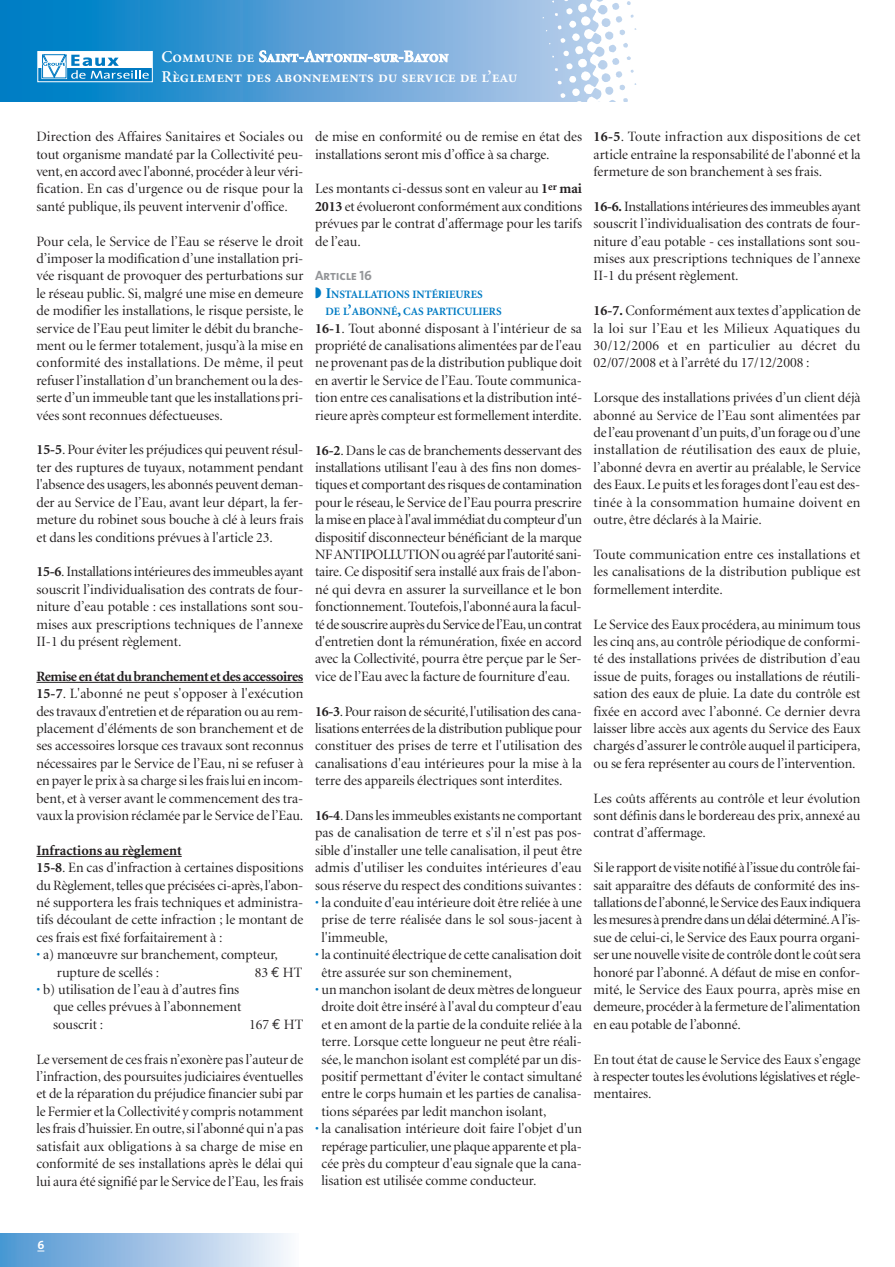
<style>
.page{position:relative;width:895px;height:1267px;background:#fff}
.page>*{position:absolute;margin:0;border:0;box-sizing:border-box;transform-origin:0 0}
.t1{font:16.5px/20.1px "Minion Semibold SC";color:#fff}
.t2{font:14.25px/17.4px "Minion Display";color:#231f20;text-align:justify}
.t3{font:700 14.25px "Minion";letter-spacing:-.025em;color:#231f20}
.t4{font:700 14.25px "Minion";color:#231f20}
.t5{font:13.5px "The Sans Bold Caps";letter-spacing:-.01em;color:#939598}
.t6{font:12px "The Sans Bold Caps";color:#fff}
.t7{font:700 11.25px/17.4px "Minion";color:#007bc3}
.s1{font-family:"Minion";font-weight:700}
.s2{color:#007bc3}
.s3{font-family:"Euro Mono"}
.s4{font-size:15px}
</style>
<div class="page">
<hr style="left:36px;top:682px;width:267px;height:1px;background:#231f20">
<hr style="left:36px;top:856px;width:146px;height:1px;background:#231f20">
<div style="left:0;top:1233px;width:299px;height:34px;background:linear-gradient(to right,#4c93d1,#f9f7fc)"></div>
<svg style="left:0;top:0;width:511px;height:101px;background:#4b9bd3"></svg>
<svg style="left:39px;top:53px;width:112px;height:27px"></svg>
<div style="left:37px;top:51px;width:116px;height:31px;border:1px solid #fff"></div>
<svg style="left:511px;top:0;width:126px;height:102px"></svg>
<p class="t1" style="left:162px;top:47px;width:357px">Commune de Saint-Antonin-sur-Bayon<br>Règlement des abonnements du service de l’eau</p>
<p class="t2" style="left:36px;top:129px;width:269px">Direction des Affaires Sanitaires et Sociales ou tout organisme mandaté par la Collectivité peu&shy;vent, en accord avec l'abonné, procéder à leur véri&shy;fication. En cas d'urgence ou de risque pour la santé publique, ils peuvent intervenir d'office.</p>
<p class="t2" style="left:36px;top:233px;width:269px">Pour cela, le Service de l’Eau se réserve le droit d’imposer la modification d’une installation pri&shy;vée risquant de provoquer des perturbations sur le réseau public. Si, malgré une mise en demeure de modifier les installations, le risque persiste, le service de l’Eau peut limiter le débit du branche&shy;ment ou le fermer totalement, jusqu’à la mise en conformité des installations. De même, il peut refuser l’installation d’un branchement ou la des&shy;serte d’un immeuble tant que les installations pri&shy;vées sont reconnues défectueuses.</p>
<p class="t2" style="left:36px;top:442px;width:269px"><span class="s1">15-5</span>. Pour éviter les préjudices qui peuvent résul&shy;ter des ruptures de tuyaux, notamment pendant l'absence des usagers, les abonnés peuvent deman&shy;der au Service de l’Eau, avant leur départ, la fer&shy;meture du robinet sous bouche à clé à leurs frais et dans les conditions prévues à l'article 23.</p>
<p class="t2" style="left:36px;top:564px;width:269px"><span class="s1">15-6</span>. Installations intérieures des immeubles ayant souscrit l’individualisation des contrats de four&shy;niture d’eau potable : ces installations sont sou&shy;mises aux prescriptions techniques de l’annexe II-1 du présent règlement.</p>
<p class="t3" style="left:36px;top:670px;width:269px">Remise en état du branchement et des accessoires</p>
<p class="t2" style="left:36px;top:686px;width:269px"><span class="s1">15-7</span>. L'abonné ne peut s'opposer à l'exécution des travaux d'entretien et de réparation ou au rem&shy;placement d'éléments de son branchement et de ses accessoires lorsque ces travaux sont reconnus nécessaires par le Service de l’Eau, ni se refuser à en payer le prix à sa charge si les frais lui en incom&shy;bent, et à verser avant le commencement des tra&shy;vaux la provision réclamée par le Service de l’Eau.</p>
<p class="t4" style="left:36px;top:844px;width:147px">Infractions au règlement</p>
<p class="t2" style="left:36px;top:860px;width:269px"><span class="s1">15-8</span>. En cas d'infraction à certaines dispositions du Règlement, telles que précisées ci-après, l'abon&shy;né supportera les frais techniques et administra&shy;tifs découlant de cette infraction ; le montant de ces frais est fixé forfaitairement à :</p>
<p class="t2" style="left:57px;top:947px;width:223px;text-indent:-21px"><span class="s2">•</span> a) manœuvre sur branchement, compteur, rupture de scellés :</p>
<p class="t2" style="left:255px;top:964px;width:49px">83 <span class="s3">€</span> HT</p>
<p class="t2" style="left:53px;top:982px;width:190px;text-align:left;text-indent:-17px"><span class="s2">•</span> b) utilisation de l’eau à d’autres fins que celles prévues à l’abonnement souscrit :</p>
<p class="t2" style="left:249px;top:1016px;width:56px">167 <span class="s3">€</span> HT</p>
<p class="t2" style="left:36px;top:1051px;width:269px">Le versement de ces frais n’exonère pas l’auteur de l’infraction, des poursuites judiciaires éventuelles et de la réparation du préjudice financier subi par le Fermier et la Collectivité y compris notamment les frais d’huissier. En outre, si l'abonné qui n'a pas satisfait aux obligations à sa charge de mise en conformité de ses installations après le délai qui lui aura été signifié par le Service de l’Eau, les frais</p>
<p class="t2" style="left:315px;top:129px;width:268px">de mise en conformité ou de remise en état des installations seront mis d’office à sa charge.</p>
<p class="t2" style="left:315px;top:181px;width:269px">Les montants ci-dessus sont en valeur au <span class="s1">1</span><sup>er</sup> <span class="s1">mai 2013</span> et évolueront conformément aux conditions prévues par le contrat d'affermage pour les tarifs de l’eau.</p>
<p class="t5" style="left:315px;top:271px;width:58px">Article 16</p>
<p class="t7" style="left:326px;top:286px;width:178px;text-indent:-11px">◗ <span class="s4">I</span>NSTALLATIONS INTÉRIEURES<br>DE L<span class="s4">’</span>ABONNÉ<span class="s4">,</span> CAS PARTICULIERS</p>
<p class="t2" style="left:315px;top:320px;width:269px"><span class="s1">16-1</span>. Tout abonné disposant à l'intérieur de sa propriété de canalisations alimentées par de l'eau ne provenant pas de la distribution publique doit en avertir le Service de l’Eau. Toute communica&shy;tion entre ces canalisations et la distribution inté&shy;rieure après compteur est formellement interdite.</p>
<p class="t2" style="left:315px;top:442px;width:269px"><span class="s1">16-2</span>. Dans le cas de branchements desservant des installations utilisant l'eau à des fins non domes&shy;tiques et comportant des risques de contamination pour le réseau, le Service de l’Eau pourra prescrire la mise en place à l'aval immédiat du compteur d'un dispositif disconnecteur bénéficiant de la marque NF ANTIPOLLUTION ou agréé par l'autorité sani&shy;taire. Ce dispositif sera installé aux frais de l'abon&shy;né qui devra en assurer la surveillance et le bon fonctionnement. Toutefois, l'abonné aura la facul&shy;té de souscrire auprès du Service de l’Eau, un contrat d'entretien dont la rémunération, fixée en accord avec la Collectivité, pourra être perçue par le Ser&shy;vice de l’Eau avec la facture de fourniture d'eau.</p>
<p class="t2" style="left:315px;top:703px;width:269px"><span class="s1">16-3</span>. Pour raison de sécurité, l'utilisation des cana&shy;lisations enterrées de la distribution publique pour constituer des prises de terre et l'utilisation des canalisations d'eau intérieures pour la mise à la terre des appareils électriques sont interdites.</p>
<p class="t2" style="left:315px;top:808px;width:269px"><span class="s1">16-4</span>. Dans les immeubles existants ne comportant pas de canalisation de terre et s'il n'est pas pos&shy;sible d'installer une telle canalisation, il peut être admis d'utiliser les conduites intérieures d'eau sous réserve du respect des conditions suivantes :</p>
<p class="t2" style="left:321px;top:895px;width:262px;text-indent:-6px"><span class="s2">•</span> la conduite d'eau intérieure doit être reliée à une prise de terre réalisée dans le sol sous-jacent à l'immeuble,</p>
<p class="t2" style="left:321px;top:947px;width:262px;text-indent:-6px"><span class="s2">•</span> la continuité électrique de cette canalisation doit être assurée sur son cheminement,</p>
<p class="t2" style="left:321px;top:982px;width:262px;text-indent:-6px"><span class="s2">•</span> un manchon isolant de deux mètres de longueur droite doit être inséré à l'aval du compteur d'eau et en amont de la partie de la conduite reliée à la terre. Lorsque cette longueur ne peut être réali&shy;sée, le manchon isolant est complété par un dis&shy;positif permettant d'éviter le contact simultané entre le corps humain et les parties de canalisa&shy;tions séparées par ledit manchon isolant,</p>
<p class="t2" style="left:321px;top:1121px;width:262px;text-indent:-6px"><span class="s2">•</span> la canalisation intérieure doit faire l'objet d'un repérage particulier, une plaque apparente et pla&shy;cée près du compteur d'eau signale que la cana&shy;lisation est utilisée comme conducteur.</p>
<p class="t2" style="left:594px;top:129px;width:269px"><span class="s1">16-5</span>. Toute infraction aux dispositions de cet article entraîne la responsabilité de l'abonné et la fermeture de son branchement à ses frais.</p>
<p class="t2" style="left:594px;top:199px;width:269px"><span class="s1">16-6.</span> Installations intérieures des immeubles ayant souscrit l’individualisation des contrats de four&shy;niture d’eau potable - ces installations sont sou&shy;mises aux prescriptions techniques de l’annexe II-1 du présent règlement.</p>
<p class="t2" style="left:594px;top:303px;width:269px"><span class="s1">16-7.</span> Conformément aux textes d’application de la loi sur l’Eau et les Milieux Aquatiques du 30/12/2006 et en particulier au décret du 02/07/2008 et à l’arrêté du 17/12/2008 :</p>
<p class="t2" style="left:594px;top:390px;width:269px">Lorsque des installations privées d’un client déjà abonné au Service de l’Eau sont alimentées par de l’eau provenant d’un puits, d’un forage ou d’une installation de réutilisation des eaux de pluie, l’abonné devra en avertir au préalable, le Service des Eaux. Le puits et les forages dont l’eau est des&shy;tinée à la consommation humaine doivent en outre, être déclarés à la Mairie.</p>
<p class="t2" style="left:594px;top:547px;width:268px">Toute communication entre ces installations et les canalisations de la distribution publique est formellement interdite.</p>
<p class="t2" style="left:594px;top:616px;width:268px">Le Service des Eaux procédera, au minimum tous les cinq ans, au contrôle périodique de conformi&shy;té des installations privées de distribution d’eau issue de puits, forages ou installations de réutili&shy;sation des eaux de pluie. La date du contrôle est fixée en accord avec l’abonné. Ce dernier devra laisser libre accès aux agents du Service des Eaux chargés d’assurer le contrôle auquel il participera, ou se fera représenter au cours de l’intervention.</p>
<p class="t2" style="left:594px;top:790px;width:268px">Les coûts afférents au contrôle et leur évolution sont définis dans le bordereau des prix, annexé au contrat d’affermage.</p>
<p class="t2" style="left:594px;top:860px;width:269px">Si le rapport de visite notifié à l’issue du contrôle fai&shy;sait apparaître des défauts de conformité des ins&shy;tallations de l’abonné, le Service des Eaux indiquera les mesures à prendre dans un délai déterminé. A l’is&shy;sue de celui-ci, le Service des Eaux pourra organi&shy;ser une nouvelle visite de contrôle dont le coût sera honoré par l’abonné. A défaut de mise en confor&shy;mité, le Service des Eaux pourra, après mise en demeure, procéder à la fermeture de l’alimentation en eau potable de l’abonné.</p>
<p class="t2" style="left:594px;top:1051px;width:268px">En tout état de cause le Service des Eaux s’engage à respecter toutes les évolutions législatives et régle&shy;mentaires.</p>
<p class="t6" style="left:37px;top:1241px;width:8px">6</p>
</div>
